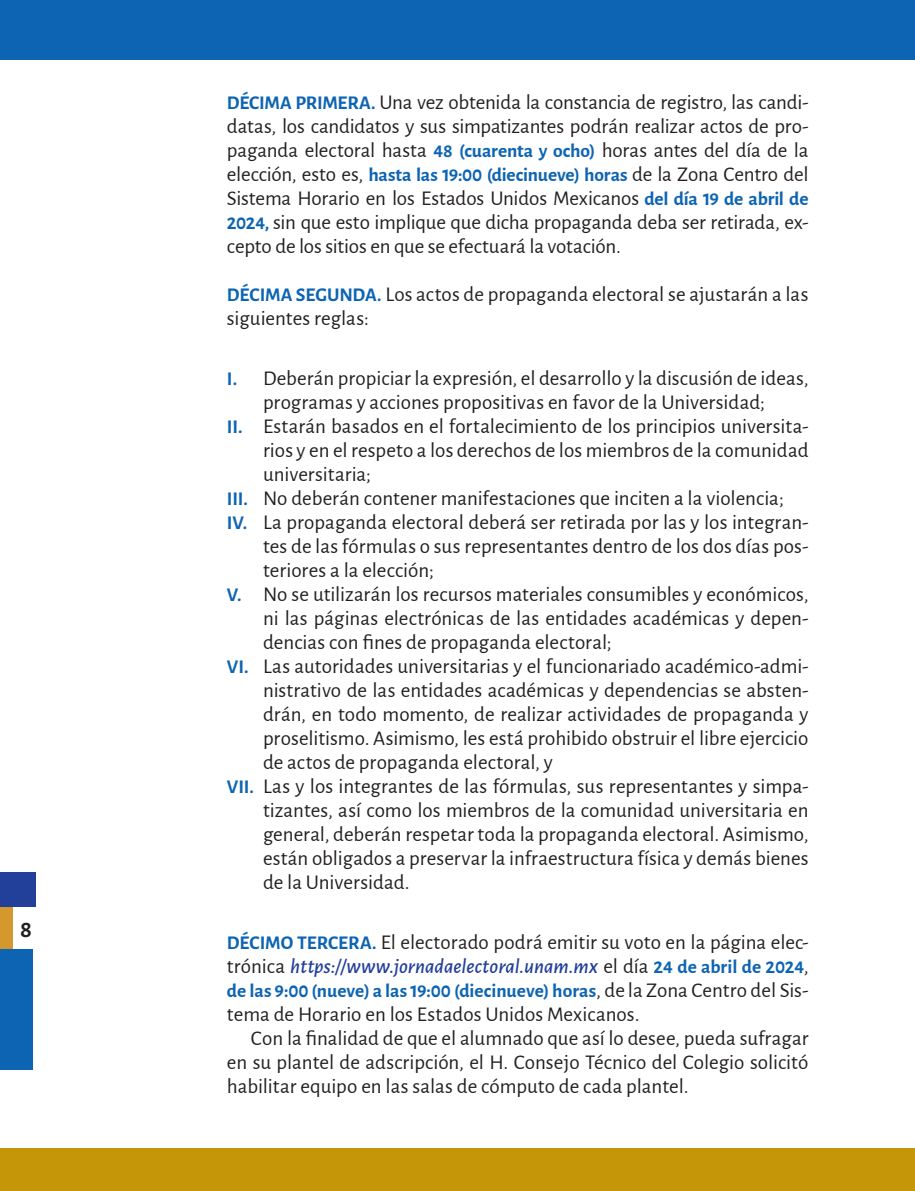
<style>
.page{position:relative;width:915px;height:1191px;background:#fff}
.page>*{position:absolute;margin:0;border:0;box-sizing:border-box;transform-origin:0 0}
.t1{font:700 24px "Alegreya Sans";color:#231f20}
.IC_Parrafo1_s_sangria{font:21px/24px "Alegreya Sans";color:#231f20;text-align:justify}
.IC_Parrafo1{font:21px/24px "Alegreya Sans";color:#231f20;text-align:justify}
.IC_Parrafo1_s_sangria-2{font:700 19.5px "Alegreya Sans";color:#0d64b2}
.s1{font-weight:700;font-size:19.5px;color:#0d64b2}
.s2{font-weight:500;font-style:italic;color:#223f99}
.s3{font-weight:400;font-size:21px;color:#231f20}
</style>
<div class="page">
<div style="left:0;top:895px;width:13px;height:56px;background:#d5982c"></div>
<div style="left:0;top:872px;width:35px;height:34px;background:#223f99"></div>
<div style="left:0;top:0;width:914px;height:60px;background:#0d64b2"></div>
<div style="left:0;top:1147px;width:914px;height:44px;background:#c49608"></div>
<div style="left:0;top:949px;width:33px;height:120px;background:#0d64b2"></div>
<p class="t1" style="left:20px;top:912px;width:13px">8</p>
<p class="IC_Parrafo1_s_sangria" style="left:227px;top:89px;width:583px"><span class="s1">DÉCIMA PRIMERA.</span> Una vez obtenida la constancia de registro, las candi&shy;datas, los candidatos y sus simpatizantes podrán realizar actos de pro&shy;paganda electoral hasta <span class="s1">48 (cuarenta y ocho)</span> horas antes del día de la elección, esto es, <span class="s1">hasta las 19:00 (diecinueve) horas</span> de la Zona Centro del Sistema Horario en los Estados Unidos Mexicanos <span class="s1">del día 19 de abril de 2024,</span> sin que esto implique que dicha propaganda deba ser retirada, ex&shy;cepto de los sitios en que se efectuará la votación.</p>
<p class="IC_Parrafo1_s_sangria" style="left:227px;top:281px;width:583px"><span class="s1">DÉCIMA SEGUNDA.</span> Los actos de propaganda electoral se ajustarán a las siguientes reglas:</p>
<p class="IC_Parrafo1_s_sangria" style="left:227px;top:365px;width:583px;text-align:center"><span class="s1">I.</span> Deberán propiciar la expresión, el desarrollo y la discusión de ideas, programas y acciones propositivas en favor de la Universidad;</p>
<p class="IC_Parrafo1_s_sangria" style="left:263px;top:413px;width:547px;text-indent:-36px"><span class="s1">II.</span> Estarán basados en el fortalecimiento de los principios universita&shy;rios y en el respeto a los derechos de los miembros de la comunidad universitaria;</p>
<p class="IC_Parrafo1_s_sangria" style="left:227px;top:485px;width:558px"><span class="s1">III.</span> No deberán contener manifestaciones que inciten a la violencia;</p>
<p class="IC_Parrafo1_s_sangria" style="left:263px;top:509px;width:547px;text-indent:-36px"><span class="s1">IV.</span> La propaganda electoral deberá ser retirada por las y los integran&shy;tes de las fórmulas o sus representantes dentro de los dos días pos&shy;teriores a la elección;</p>
<p class="IC_Parrafo1_s_sangria" style="left:263px;top:581px;width:547px;text-indent:-36px"><span class="s1">V.</span> No se utilizarán los recursos materiales consumibles y económicos, ni las páginas electrónicas de las entidades académicas y depen&shy;dencias con fines de propaganda electoral;</p>
<p class="IC_Parrafo1_s_sangria" style="left:263px;top:653px;width:547px;text-indent:-36px"><span class="s1">VI.</span> Las autoridades universitarias y el funcionariado académico-admi&shy;nistrativo de las entidades académicas y dependencias se absten&shy;drán, en todo momento, de realizar actividades de propaganda y proselitismo. Asimismo, les está prohibido obstruir el libre ejercicio de actos de propaganda electoral, y</p>
<p class="IC_Parrafo1_s_sangria" style="left:263px;top:773px;width:547px;text-indent:-36px"><span class="s1">VII.</span> Las y los integrantes de las fórmulas, sus representantes y simpa&shy;tizantes, así como los miembros de la comunidad universitaria en general, deberán respetar toda la propaganda electoral. Asimismo, están obligados a preservar la infraestructura física y demás bienes de la Universidad.</p>
<p class="IC_Parrafo1_s_sangria" style="left:227px;top:929px;width:583px"><span class="s1">DÉCIMO TERCERA.</span> El electorado podrá emitir su voto en la página elec&shy;trónica <span class="s2">https://www.jornadaelectoral.unam.mx</span> el día <span class="s1">24 de abril de 2024</span>,</p>
<p class="IC_Parrafo1_s_sangria-2" style="left:227px;top:977px;width:583px">de las 9:00 (nueve) a las 19:00 (diecinueve) horas<span class="s3">, de la Zona Centro del Sis-</span></p>
<p class="IC_Parrafo1_s_sangria" style="left:227px;top:1001px;width:414px">tema de Horario en los Estados Unidos Mexicanos.</p>
<p class="IC_Parrafo1" style="left:227px;top:1025px;width:583px;text-indent:24px">Con la finalidad de que el alumnado que así lo desee, pueda sufragar en su plantel de adscripción, el H. Consejo Técnico del Colegio solicitó habilitar equipo en las salas de cómputo de cada plantel.</p>
</div>
